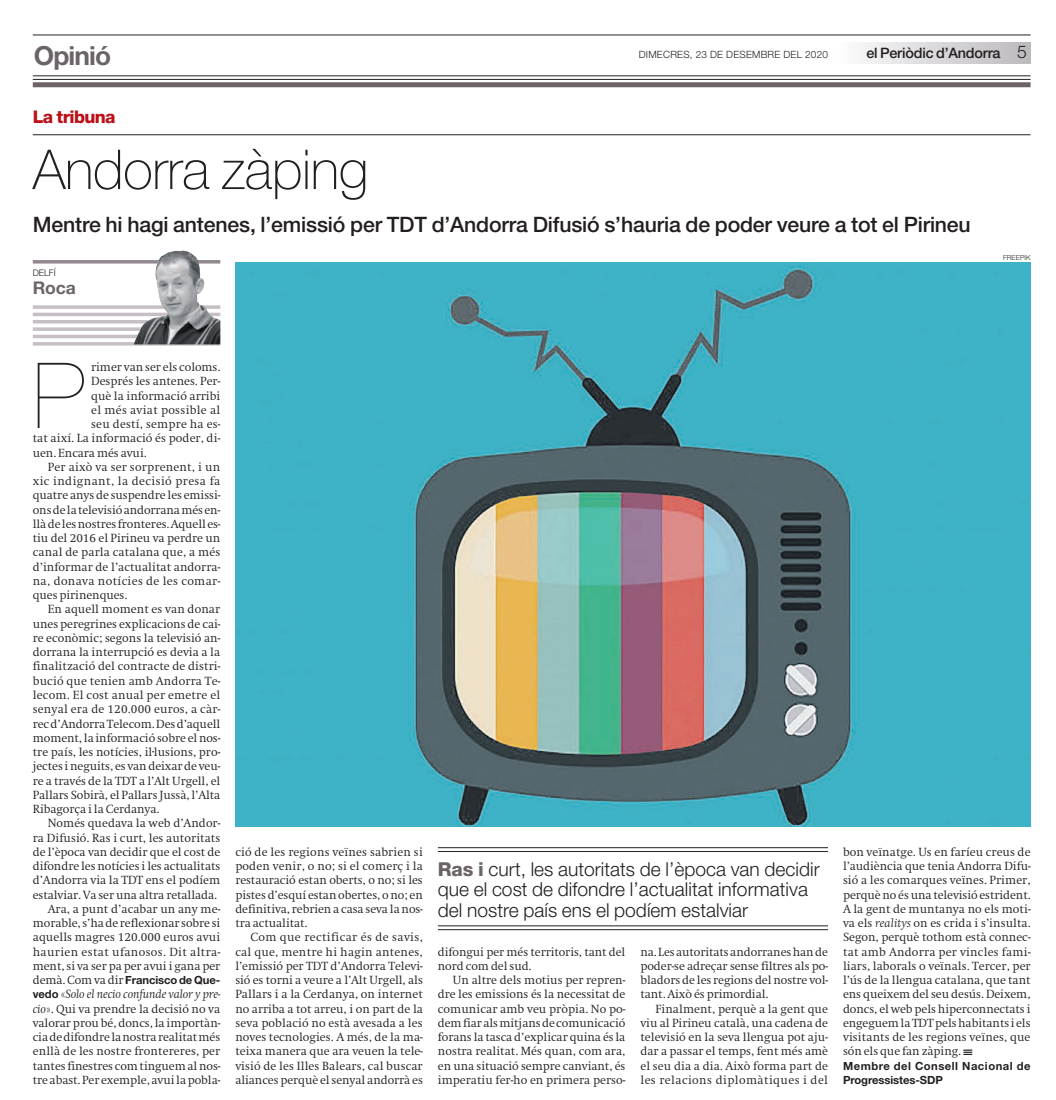
<style>
.page{position:relative;width:1056px;height:1100px;background:#fff}
.page>*{position:absolute;margin:0;border:0;box-sizing:border-box;transform-origin:0 0}
.t1{font:200 91.25px "Helvetica Neue LT Std";color:#231f20}
.t2{font:100 55px "Helvetica Neue LT Std";letter-spacing:-.01em;color:#231f20}
.t3{font:700 26.25px "Helvetica Neue LT Std";letter-spacing:-.035em;color:#6c6369}
.t4{font:500 21.25px "Helvetica Neue LT Std";letter-spacing:-.01em;color:#231f20}
.t5{font:300 19.12px/20.5px "Helvetica Neue LT Std";color:#231f20}
.t6{font:800 17.5px "Helvetica Neue LT Std";letter-spacing:-.04em;color:#bb1018}
.t7{font:700 17.5px "Helvetica Neue LT Std";color:#6c6369}
.t8{font:500 14.38px "Helvetica Neue LT Std";letter-spacing:-.015em;color:#231f20}
.t9{font:300 11.38px/14.2px "Swift ND Std";letter-spacing:-.005em;color:#231f20;text-align:justify}
.t10{font:300 11.38px "Swift ND Std";letter-spacing:.015em;color:#231f20}
.t11{font:300 11.38px "Swift ND Std";letter-spacing:.03em;color:#231f20}
.t12{font:300 11.38px "Swift ND Std";letter-spacing:.035em;color:#231f20}
.t13{font:300 11.38px "Swift ND Std";letter-spacing:.025em;color:#231f20}
.t14{font:700 11.25px/14.2px "Helvetica Neue LT Std";letter-spacing:.045em;color:#231f20}
.t15{font:700 11.25px "Helvetica Neue LT Std";letter-spacing:-.01em;color:#231f20}
.t16{font:300 10px "Helvetica Neue LT Std";letter-spacing:.02em;color:#231f20}
.t17{font:300 9px "Helvetica Neue LT Std";letter-spacing:-.01em;color:#231f20}
.t18{font:300 6.88px "Helvetica Neue LT Std";letter-spacing:.015em;color:#231f20}
.s1{font-weight:300;font-size:17.5px}
.s2{font-family:"Swift ND Std";font-weight:300;font-size:11.38px}
.s3{font-family:"Helvetica Neue LT Std";font-weight:700;font-size:11.25px}
.s4{font-style:italic}
.s5{font-weight:800;color:#6c6369}
</style>
<div class="page">
<div style="left:835px;top:42px;width:195px;height:21px;background:linear-gradient(to right,#fdfdfe,#bcb9bd)"></div>
<hr style="left:33px;top:76px;width:997px;height:1px;background:#231f20">
<hr style="left:33px;top:79px;width:997px;height:1px;background:#231f20">
<hr style="left:33px;top:35px;width:997px;height:1px;background:#231f20">
<div style="left:33px;top:82px;width:997px;height:5px;background:#6c6369"></div>
<hr style="left:33px;top:134px;width:997px;height:1px;background:#231f20">
<hr style="left:33px;top:260px;width:187px;height:3px;background:#938890">
<hr style="left:33px;top:342px;width:187px;height:3px;background:#c6bfc5">
<svg style="left:33px;top:305px;width:100px;height:4px"></svg>
<hr style="left:33px;top:320px;width:187px;height:3px;background:#c6bfc5">
<hr style="left:33px;top:335px;width:187px;height:3px;background:#c6bfc5">
<hr style="left:33px;top:313px;width:187px;height:3px;background:#c6bfc5">
<svg style="left:33px;top:327px;width:100px;height:4px"></svg>
<img style="left:133px;top:250px;width:87px;height:94px">
<hr style="left:438px;top:847px;width:390px;height:1px;background:#231f20">
<hr style="left:438px;top:851px;width:390px;height:1px;background:#231f20">
<hr style="left:438px;top:925px;width:390px;height:1px;background:#231f20">
<hr style="left:438px;top:929px;width:390px;height:1px;background:#231f20">
<img style="left:235px;top:263px;width:795px;height:563px">
<h3 class="t3" style="left:34px;top:40px;width:79px">Opinió</h3>
<p class="t16" style="left:639px;top:49px;width:191px">DIMECRES, 23 DE DESEMBRE DEL 2020</p>
<p class="t8" style="left:866px;top:44px;width:162px">el Periòdic d’Andorra <span class="s1">5</span></p>
<h3 class="t6" style="left:33px;top:106px;width:84px">La tribuna</h3>
<h2 class="t2" style="left:33px;top:138px;width:337px">Andorra zàping</h2>
<h3 class="t4" style="left:33px;top:212px;width:939px">Mentre hi hagi antenes, l’emissió per TDT d’Andorra Difusió s’hauria de poder veure a tot el Pirineu</h3>
<p class="t17" style="left:33px;top:267px;width:24px">DELFÍ</p>
<h3 class="t7" style="left:33px;top:277px;width:44px">Roca</h3>
<p class="t18" style="left:1003px;top:253px;width:29px">FREEPIK</p>
<h1 class="t1" style="left:33px;top:343px;width:54px">P</h1>
<p class="t9" style="left:91px;top:360px;width:131px">rimer van ser els coloms.</p>
<p class="t9" style="left:91px;top:374px;width:131px">Després les antenes. Per-</p>
<p class="t9" style="left:91px;top:388px;width:131px">què la informació arribi</p>
<p class="t13" style="left:91px;top:403px;width:131px">el més aviat possible al</p>
<p class="t10" style="left:91px;top:417px;width:131px">seu destí, sempre ha es-</p>
<p class="t9" style="left:33px;top:431px;width:189px">tat així. La informació és poder, di-</p>
<p class="t9" style="left:33px;top:445px;width:115px">uen. Encara més avui.</p>
<p class="t10" style="left:48px;top:460px;width:174px">Per això va ser sorprenent, i un</p>
<p class="t12" style="left:33px;top:474px;width:189px">xic indignant, la decisió presa fa</p>
<p class="t9" style="left:33px;top:488px;width:189px">quatre anys de suspendre les emissi-</p>
<p class="t9" style="left:33px;top:502px;width:189px">ons de la televisió andorrana més en-</p>
<p class="t9" style="left:33px;top:517px;width:189px">llà de les nostres fronteres. Aquell es-</p>
<p class="t9" style="left:33px;top:531px;width:189px">tiu del 2016 el Pirineu va perdre un</p>
<p class="t9" style="left:33px;top:545px;width:189px">canal de parla catalana que, a més</p>
<p class="t9" style="left:33px;top:559px;width:189px">d’informar de l’actualitat andorra-</p>
<p class="t11" style="left:33px;top:574px;width:189px">na, donava notícies de les comar-</p>
<p class="t9" style="left:33px;top:588px;width:96px">ques pirinenques.</p>
<p class="t9" style="left:48px;top:602px;width:174px">En aquell moment es van donar</p>
<p class="t9" style="left:33px;top:616px;width:189px">unes peregrines explicacions de cai-</p>
<p class="t9" style="left:33px;top:631px;width:189px">re econòmic; segons la televisió an-</p>
<p class="t9" style="left:33px;top:645px;width:189px">dorrana la interrupció es devia a la</p>
<p class="t9" style="left:33px;top:659px;width:189px">finalització del contracte de distri-</p>
<p class="t10" style="left:33px;top:674px;width:189px">bució que tenien amb Andorra Te-</p>
<p class="t10" style="left:33px;top:688px;width:189px">lecom. El cost anual per emetre el</p>
<p class="t10" style="left:33px;top:702px;width:189px">senyal era de 120.000 euros, a càr-</p>
<p class="t9" style="left:33px;top:716px;width:189px">rec d’Andorra Telecom. Des d’aquell</p>
<p class="t9" style="left:33px;top:730px;width:189px">moment, la informació sobre el nos-</p>
<p class="t9" style="left:33px;top:745px;width:189px">tre país, les notícies, il·lusions, pro-</p>
<p class="t9" style="left:33px;top:759px;width:189px">jectes i neguits, es van deixar de veu-</p>
<p class="t9" style="left:33px;top:773px;width:189px">re a través de la TDT a l’Alt Urgell, el</p>
<p class="t9" style="left:33px;top:787px;width:189px">Pallars Sobirà, el Pallars Jussà, l’Alta</p>
<p class="t9" style="left:33px;top:802px;width:128px">Ribagorça i la Cerdanya.</p>
<p class="t9" style="left:48px;top:816px;width:174px">Només quedava la web d’Andor-</p>
<p class="t9" style="left:33px;top:830px;width:189px">ra Difusió. Ras i curt, les autoritats</p>
<p class="t9" style="left:33px;top:844px;width:189px">de l’època van decidir que el cost de</p>
<p class="t9" style="left:33px;top:859px;width:189px">difondre les notícies i les actualitats</p>
<p class="t9" style="left:33px;top:873px;width:189px">d’Andorra via la TDT ens el podíem</p>
<p class="t9" style="left:33px;top:887px;width:186px">estalviar. Va ser una altra retallada.</p>
<p class="t9" style="left:48px;top:901px;width:174px">Ara, a punt d’acabar un any me-</p>
<p class="t9" style="left:33px;top:916px;width:189px">morable, s’ha de reflexionar sobre si</p>
<p class="t9" style="left:33px;top:930px;width:189px">aquells magres 120.000 euros avui</p>
<p class="t11" style="left:33px;top:945px;width:189px">haurien estat ufanosos. Dit altra-</p>
<p class="t9" style="left:33px;top:958px;width:189px">ment, si va ser pa per avui i gana per</p>
<p class="t15" style="left:33px;top:973px;width:189px"><span class="s2">demà. Com va dir</span> Francisco de Que-</p>
<p class="t9" style="left:33px;top:987px;width:189px"><span class="s3">vedo</span> «<span class="s4">Solo el necio confunde valor y pre&shy;cio</span>». Qui va prendre la decisió no va valorar prou bé, doncs, la importàn&shy;cia de difondre la nostra realitat més enllà de les nostre frontereres, per tantes finestres com tinguem al nos&shy;tre abast. Per exemple, avui la pobla-</p>
<p class="t9" style="left:235px;top:844px;width:189px">ció de les regions veïnes sabrien si poden venir, o no; si el comerç i la restauració estan oberts, o no; si les pistes d’esquí estan obertes, o no; en definitiva, rebrien a casa seva la nos&shy;tra actualitat.</p>
<p class="t9" style="left:235px;top:930px;width:189px;text-indent:15px">Com que rectificar és de savis, cal que, mentre hi hagin antenes, l’emissió per TDT d’Andorra Televi&shy;sió es torni a veure a l’Alt Urgell, als Pallars i a la Cerdanya, on internet no arriba a tot arreu, i on part de la seva població no està avesada a les noves tecnologies. A més, de la ma&shy;teixa manera que ara veuen la tele&shy;visió de les Illes Balears, cal buscar aliances perquè el senyal andorrà es</p>
<h3 class="t5" style="left:438px;top:858px;width:383px"><span class="s5">Ras i</span> curt, les autoritats de l’època van decidir que el cost de difondre l’actualitat informativa del nostre país ens el podíem estalviar</h3>
<p class="t9" style="left:438px;top:944px;width:189px">difongui per més territoris, tant del nord com del sud.</p>
<p class="t9" style="left:438px;top:973px;width:189px;text-indent:15px">Un altre dels motius per repren&shy;dre les emissions és la necessitat de comunicar amb veu pròpia. No po&shy;dem fiar als mitjans de comunicació forans la tasca d’explicar quina és la nostra realitat. Més quan, com ara, en una situació sempre canviant, és imperatiu fer-ho en primera perso-</p>
<p class="t9" style="left:640px;top:944px;width:189px">na. Les autoritats andorranes han de poder-se adreçar sense filtres als po&shy;bladors de les regions del nostre vol&shy;tant. Això és primordial.</p>
<p class="t9" style="left:640px;top:1001px;width:189px;text-indent:15px">Finalment, perquè a la gent que viu al Pirineu català, una cadena de televisió en la seva llengua pot aju&shy;dar a passar el temps, fent més amè el seu dia a dia. Això forma part de les relacions diplomàtiques i del</p>
<p class="t9" style="left:843px;top:844px;width:189px">bon veïnatge. Us en faríeu creus de l’audiència que tenia Andorra Difu&shy;sió a les comarques veïnes. Primer, perquè no és una televisió estrident.<br>A la gent de muntanya no els moti&shy;va els <span class="s4">realitys</span> on es crida i s’insulta.<br>Segon, perquè tothom està connec&shy;tat amb Andorra per vincles fami&shy;liars, laborals o veïnals. Tercer, per l’ús de la llengua catalana, que tant ens queixem del seu desús. Deixem, doncs, el web pels hiperconnectats i engeguem la TDT pels habitants i els visitants de les regions veïnes, que són els que fan zàping. ★</p>
<p class="t14" style="left:843px;top:1058px;width:189px">Membre del Consell Nacional de<br>Progressistes-SDP</p>
</div>
